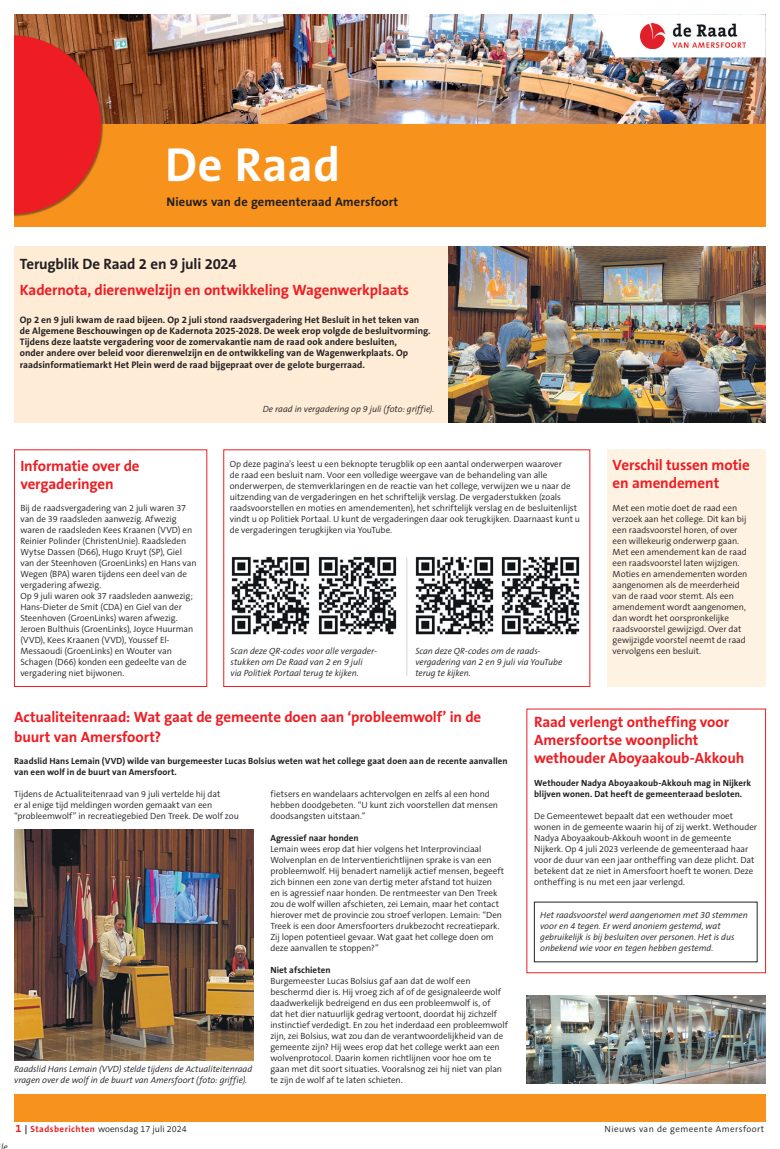
<style>
.page{position:relative;width:780px;height:1149px;background:#fff}
.page>*{position:absolute;margin:0;border:0;box-sizing:border-box;transform-origin:0 0}
.t1{font:700 48px "The Sans B7";letter-spacing:.01em;color:#fff}
.t2{font:700 15px/18px "The Sans B7";letter-spacing:-.01em;color:#ee1d23}
.t3{font:700 15px "The Sans B7";letter-spacing:-.01em;color:#231f20}
.t4{font:700 12.5px "The Sans B7";letter-spacing:.01em;color:#231f20}
.t5{font:700 9.5px/11px "The Sans B7";letter-spacing:.005em;color:#231f20}
.t6{font:300 9px/11px "The Sans B4";letter-spacing:-.005em;color:#231f20}
.t7{font:italic 300 9px/11px "The Sans B4";letter-spacing:-.005em;color:#231f20}
.t8{font:700 9px/11px "The Sans B7";letter-spacing:.005em;color:#231f20}
.t9{font:300 9px "The Sans B4";letter-spacing:.05em;color:#231f20}
.s1{font-family:"The Sans B7";font-weight:700;font-size:11px;color:#ee1d23}
.s2{font-family:"The Sans B7";font-weight:700}
.s3{font-family:"The Sans B7";font-weight:700;color:#ee1d23}
</style>
<div class="page">
<div style="left:14px;top:1093px;width:751px;height:28px;background:#f7931d"></div>
<img style="left:14px;top:14px;width:751px;height:111px">
<div style="left:14px;top:125px;width:751px;height:102px;background:#f7931d"></div>
<div style="left:14px;top:35px;width:89px;height:181px;background:#231f20;opacity:.5"></div>
<svg style="left:14px;top:35px;width:87px;height:179px"></svg>
<svg style="left:592px;top:14px;width:173px;height:43px"></svg>
<img style="left:640px;top:24px;width:105px;height:25px">
<img style="left:14px;top:829px;width:239px;height:230px">
<img style="left:526px;top:995px;width:239px;height:87px">
<div style="left:14px;top:246px;width:512px;height:176px;background:#feecd7"></div>
<img style="left:448px;top:246px;width:317px;height:176px">
<img style="left:231px;top:556px;width:78px;height:78px">
<img style="left:415px;top:556px;width:78px;height:78px">
<img style="left:501px;top:556px;width:78px;height:78px">
<img style="left:318px;top:556px;width:78px;height:78px">
<div style="left:607px;top:449px;width:158px;height:237px;background:#fef2e3"></div>
<hr style="left:406px;top:557px;width:1px;height:118px;background:#d1d2d4">
<h1 class="t1" style="left:165px;top:139px;width:177px">De Raad</h1>
<h3 class="t4" style="left:166px;top:195px;width:233px">Nieuws van de gemeenteraad Amersfoort</h3>
<h2 class="t3" style="left:20px;top:256px;width:218px">Terugblik De Raad 2 en 9 juli 2024</h2>
<h2 class="t2" style="left:20px;top:281px;width:391px">Kadernota, dierenwelzijn en ontwikkeling Wagenwerkplaats</h2>
<p class="t5" style="left:20px;top:315px;width:412px">Op 2 en 9 juli kwam de raad bijeen. Op 2 juli stond raadsvergadering Het Besluit in het teken van de Algemene Beschouwingen op de Kadernota 2025-2028. De week erop volgde de besluitvorming.<br>Tijdens deze laatste vergadering voor de zomervakantie nam de raad ook andere besluiten,<br>onder andere over beleid voor dierenwelzijn en de ontwikkeling van de Wagenwerkplaats. Op raadsinformatiemarkt Het Plein werd de raad bijgepraat over de gelote burgerraad.</p>
<p class="t7" style="left:263px;top:403px;width:173px">De raad in vergadering op 9 juli (foto: griffie).</p>
<h2 class="t2" style="left:20px;top:457px;width:121px">Informatie over de vergaderingen</h2>
<p class="t6" style="left:20px;top:502px;width:178px">Bij de raadsvergadering van 2 juli waren 37 van de 39 raadsleden aanwezig. Afwezig waren de raadsleden Kees Kraanen (VVD) en Reinier Polinder (ChristenUnie). Raadsleden Wytse Dassen (D66), Hugo Kruyt (SP), Giel van der Steenhoven (GroenLinks) en Hans van Wegen (BPA) waren tijdens een deel van de vergadering afwezig.<br>Op 9 juli waren ook 37 raadsleden aanwezig; Hans-Dieter de Smit (CDA) en Giel van der Steenhoven (GroenLinks) waren afwezig.<br>Jeroen Bulthuis (GroenLinks), Joyce Huurman (VVD), Kees Kraanen (VVD), Youssef El-Messaoudi (GroenLinks) en Wouter van Schagen (D66) konden een gedeelte van de vergadering niet bijwonen.</p>
<p class="t6" style="left:230px;top:458px;width:352px">Op deze pagina’s leest u een beknopte terugblik op een aantal onderwerpen waarover<br>de raad een besluit nam. Voor een volledige weergave van de behandeling van alle onderwerpen, de stemverklaringen en de reactie van het college, verwijzen we u naar de uitzending van de vergaderingen en het schriftelijk verslag. De vergaderstukken (zoals raadsvoorstellen en moties en amendementen), het schriftelijk verslag en de besluitenlijst vindt u op Politiek Portaal. U kunt de vergaderingen daar ook terugkijken. Daarnaast kunt u de vergaderingen terugkijken via YouTube.</p>
<h2 class="t2" style="left:612px;top:456px;width:139px">Verschil tussen motie en amendement</h2>
<p class="t6" style="left:612px;top:502px;width:136px">Met een motie doet de raad een verzoek aan het college. Dit kan bij een raadsvoorstel horen, of over een willekeurig onderwerp gaan.<br>Met een amendement kan de raad een raadsvoorstel laten wijzigen.<br>Moties en amendementen worden aangenomen als de meerderheid van de raad voor stemt. Als een amendement wordt aangenomen, dan wordt het oorspronkelijke raadsvoorstel gewijzigd. Over dat gewijzigde voorstel neemt de raad</p>
<p class="t7" style="left:230px;top:645px;width:147px">Scan deze QR-codes voor alle vergader&shy;stukken om De Raad van 2 en 9 juli<br>via Politiek Portaal terug te kijken.</p>
<p class="t7" style="left:415px;top:645px;width:126px">Scan deze QR-codes om de raads-</p>
<p class="t6" style="left:612px;top:645px;width:90px">vervolgens een besluit.</p>
<p class="t7" style="left:415px;top:656px;width:149px">vergadering van 2 en 9 juli via YouTube terug te kijken.</p>
<h2 class="t2" style="left:14px;top:707px;width:468px;line-height:20px">Actualiteitenraad: Wat gaat de gemeente doen aan ‘probleemwolf’ in de buurt van Amersfoort?</h2>
<p class="t8" style="left:14px;top:755px;width:495px">Raadslid Hans Lemain (VVD) wilde van burgemeester Lucas Bolsius weten wat het college gaat doen aan de recente aanvallen van een wolf in de buurt van Amersfoort.</p>
<p class="t6" style="left:14px;top:788px;width:226px">Tijdens de Actualiteitenraad van 9 juli vertelde hij dat<br>er al enige tijd meldingen worden gemaakt van een “probleemwolf” in recreatiegebied Den Treek. De wolf zou</p>
<p class="t6" style="left:270px;top:788px;width:229px">fietsers en wandelaars achtervolgen en zelfs al een hond hebben doodgebeten. “U kunt zich voorstellen dat mensen doodsangsten uitstaan.”</p>
<p class="t8" style="left:270px;top:832px;width:90px">Agressief naar honden</p>
<p class="t6" style="left:270px;top:843px;width:235px">Lemain wees erop dat hier volgens het Interprovinciaal Wolvenplan en de Interventierichtlijnen sprake is van een probleemwolf. Hij benadert namelijk actief mensen, begeeft zich binnen een zone van dertig meter afstand tot huizen<br>en is agressief naar honden. De rentmeester van Den Treek zou de wolf willen afschieten, zei Lemain, maar het contact hierover met de provincie zou stroef verlopen. Lemain: “Den Treek is een door Amersfoorters drukbezocht recreatiepark.<br>Zij lopen potentieel gevaar. Wat gaat het college doen om deze aanvallen te stoppen?”</p>
<p class="t8" style="left:270px;top:964px;width:62px">Niet afschieten</p>
<p class="t6" style="left:270px;top:975px;width:239px">Burgemeester Lucas Bolsius gaf aan dat de wolf een beschermd dier is. Hij vroeg zich af of de gesignaleerde wolf daadwerkelijk bedreigend en dus een probleemwolf is, of<br>dat het dier natuurlijk gedrag vertoont, doordat hij zichzelf instinctief verdedigt. En zou het inderdaad een probleemwolf zijn, zei Bolsius, wat zou dan de verantwoordelijkheid van de gemeente zijn? Hij wees erop dat het college werkt aan een wolvenprotocol. Daarin komen richtlijnen voor hoe om te gaan met dit soort situaties. Vooralsnog zei hij niet van plan te zijn de wolf af te laten schieten.</p>
<p class="t7" style="left:14px;top:1063px;width:239px">Raadslid Hans Lemain (VVD) stelde tijdens de Actualiteitenraad vragen over de wolf in de buurt van Amersfoort (foto: griffie).</p>
<h2 class="t2" style="left:534px;top:713px;width:212px">Raad verlengt ontheffing voor<br>Amersfoortse woonplicht wethouder Aboyaakoub-Akkouh</h2>
<p class="t8" style="left:534px;top:777px;width:218px">Wethouder Nadya Aboyaakoub-Akkouh mag in Nijkerk blijven wonen. Dat heeft de gemeenteraad besloten.</p>
<p class="t6" style="left:534px;top:810px;width:224px">De Gemeentewet bepaalt dat een wethouder moet wonen in de gemeente waarin hij of zij werkt. Wethouder Nadya Aboyaakoub-Akkouh woont in de gemeente Nijkerk. Op 4 juli 2023 verleende de gemeenteraad haar voor de duur van een jaar ontheffing van deze plicht. Dat betekent dat ze niet in Amersfoort hoeft te wonen. Deze ontheffing is nu met een jaar verlengd.</p>
<p class="t7" style="left:540px;top:909px;width:209px">Het raadsvoorstel werd aangenomen met 30 stemmen voor en 4 tegen. Er werd anoniem gestemd, wat gebruikelijk is bij besluiten over personen. Het is dus onbekend wie voor en tegen hebben gestemd.</p>
<p class="t7" style="left:1px;top:1141px;width:8px">le</p>
<p class="t6" style="left:16px;top:1123px;width:172px"><span class="s1">1</span> <span class="s2">|</span> <span class="s3">Stadsberichten</span> woensdag 17 juli 2024</p>
<p class="t9" style="left:604px;top:1124px;width:161px">Nieuws van de gemeente Amersfoort</p>
</div>
